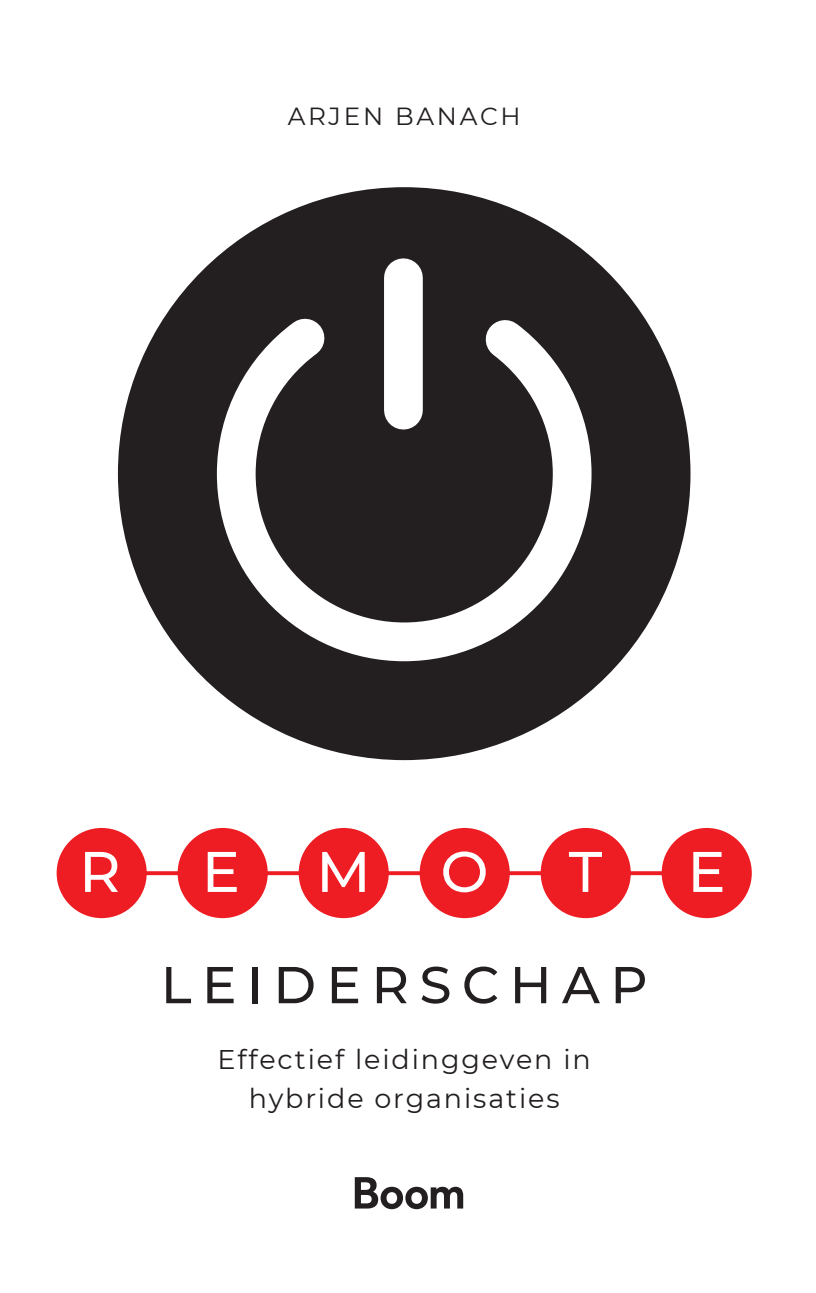
<style>
.page{position:relative;width:816px;height:1293px;background:#fff}
.page>*{position:absolute;margin:0;border:0;box-sizing:border-box;transform-origin:0 0}
.t1{font:500 57.15px "Montserrat";color:#fff}
.t2{font:500 51.75px "Montserrat";letter-spacing:.2em;color:#231f20}
.t3{font:27px/38.2px "Montserrat";letter-spacing:.07em;color:#231f20;text-align:center}
.t4{font:24.75px "Montserrat";letter-spacing:.11em;color:#231f20}
</style>
<div class="page">
<svg style="left:147px;top:871px;width:515px;height:4px"></svg>
<div style="left:57px;top:827px;width:90px;height:91px;background:#ee1d23;border-radius:50%"></div>
<div style="left:178px;top:827px;width:90px;height:91px;background:#ee1d23;border-radius:50%"></div>
<div style="left:299px;top:827px;width:90px;height:91px;background:#ee1d23;border-radius:50%"></div>
<div style="left:420px;top:827px;width:90px;height:91px;background:#ee1d23;border-radius:50%"></div>
<div style="left:541px;top:827px;width:90px;height:91px;background:#ee1d23;border-radius:50%"></div>
<div style="left:662px;top:827px;width:90px;height:91px;background:#ee1d23;border-radius:50%"></div>
<div style="left:118px;top:187px;width:573px;height:573px;background:#231f20;border-radius:50%"></div>
<svg style="left:198px;top:318px;width:413px;height:362px"></svg>
<div style="left:384px;top:278px;width:39px;height:132px;background:#fff"></div>
<svg style="left:355px;top:1177px;width:108px;height:31px"></svg>
<p class="t4" style="left:288px;top:99px;width:234px">ARJEN BANACH</p>
<h1 class="t1" style="left:79px;top:831px;width:43px">R</h1>
<h1 class="t1" style="left:202px;top:831px;width:40px">E</h1>
<h1 class="t1" style="left:316px;top:831px;width:174px">M O</h1>
<h1 class="t1" style="left:569px;top:831px;width:35px">T</h1>
<h1 class="t1" style="left:687px;top:831px;width:40px">E</h1>
<h2 class="t2" style="left:161px;top:948px;width:488px">LEIDERSCHAP</h2>
<p class="t3" style="left:218px;top:1039px;width:375px">Effectief leidinggeven in hybride organisaties</p>
</div>
